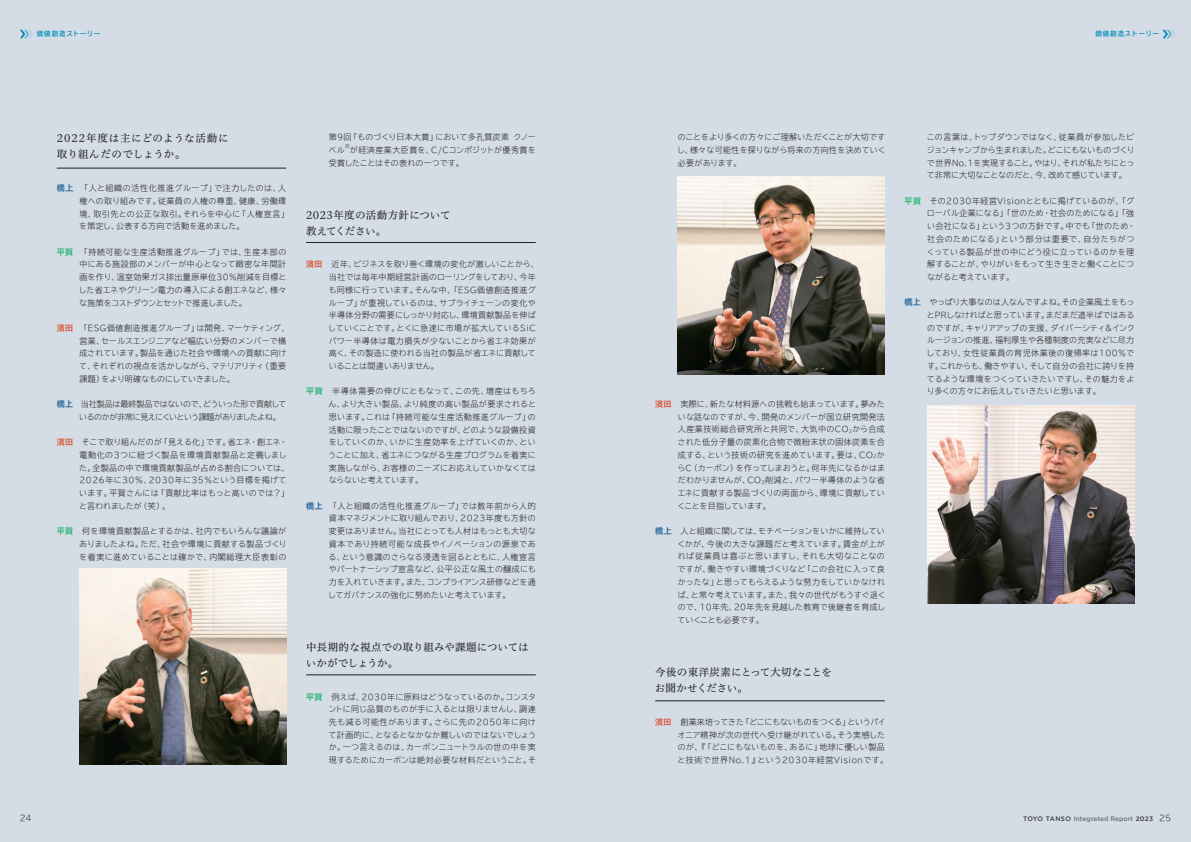
<style>
.page{position:relative;width:1191px;height:842px;background:#d4dde5}
.page>*{position:absolute;margin:0;border:0;box-sizing:border-box;transform-origin:0 0}
.t1{font:10.5px/16px "Hiragino UD Serif Std N W4";letter-spacing:.02em;color:#231f20}
.t2{font:10.5px/16px "Hiragino UD Serif Std N W4";letter-spacing:.055em;color:#231f20}
.t3{font:300 8px/12.7px "TBUD Go Std Super";letter-spacing:.02em;color:#231f20;text-align:justify}
.t4{font:300 8px/12.7px "TBUD Go Std Super";letter-spacing:.045em;color:#231f20}
.t5{font:300 8px/12.7px "TBUD Go Std Super";letter-spacing:-.05em;color:#231f20}
.t6{font:500 6.5px "Gotham";letter-spacing:.01em;color:#6d6d7b}
.t7{font:700 6.5px "TBUD Go Std";letter-spacing:.1em;color:#008bb9}
.t8{font:300 4.7px "TBUD Go Std Super";color:#231f20}
.s1{font-family:"TBUD Go Std";font-weight:700;color:#1a5e94}
.s2{font-family:"TBUD Go Std";font-weight:700;color:#1eb26a}
.s3{font-family:"TBUD Go Std";font-weight:700;color:#da5138}
.s4{font-size:4.7px}
.s5{color:#393745}
.s6{font-family:"TBUD Go Std Super";font-weight:300;font-size:8px;color:#231f20}
</style>
<div class="page">
<svg style="left:1162px;top:30px;width:13px;height:8px"></svg>
<svg style="left:20px;top:30px;width:13px;height:8px"></svg>
<hr style="left:57px;top:168px;width:229px;height:1px;background:#231f20">
<hr style="left:655px;top:701px;width:230px;height:1px;background:#231f20">
<img style="left:927px;top:405px;width:207px;height:199px">
<img style="left:678px;top:176px;width:207px;height:199px">
<hr style="left:306px;top:242px;width:230px;height:1px;background:#231f20">
<hr style="left:306px;top:675px;width:230px;height:1px;background:#231f20">
<img style="left:79px;top:568px;width:207px;height:196px">
<p class="t7" style="left:37px;top:29px;width:65px">価値創造ストーリー</p>
<p class="t7" style="left:1095px;top:29px;width:65px">価値創造ストーリー</p>
<h1 class="t2" style="left:57px;top:130px;width:173px">2022年度は主にどのような活動に取り組んだのでしょうか。</h1>
<p class="t4" style="left:79px;top:182px;width:211px;text-indent:-23px"><span class="s1">橋上</span>　「人と組織の活性化推進グループ」で注力したのは、人権への取り組みです。従業員の人権の尊重、健康、労働環境、取引先との公正な取引。それらを中心に「人権宣言」を策定し、公表する方向で活動を進めました。</p>
<p class="t3" style="left:79px;top:245px;width:209px;text-indent:-22px"><span class="s2">平賀</span>　「持続可能な生産活動推進グループ」では、生産本部の中にある施設部のメンバーが中心となって緻密な年間計画を作り、温室効果ガス排出量原単位30%削減を目標とした省エネやグリーン電力の導入による創エネなど、様々な施策をコストダウンとセットで推進しました。</p>
<p class="t3" style="left:79px;top:321px;width:212px;text-align:left;text-indent:-22px"><span class="s3">濱田</span>　「ESG価値創造推進グループ」は開発、マーケティング、営業、セールスエンジニアなど幅広い分野のメンバーで構成されています。製品を通じた社会や環境への貢献に向けて、それぞれの視点を活かしながら、マテリアリティ（重要課題）をより明確なものにしていきました。</p>
<p class="t5" style="left:79px;top:398px;width:209px;text-indent:-23px"><span class="s1">橋上</span>　当社製品は最終製品ではないので、どういった形で貢献しているのかが非常に見えにくいという課題がありましたよね。</p>
<p class="t3" style="left:79px;top:436px;width:212px;text-align:left;text-indent:-22px"><span class="s3">濱田</span>　そこで取り組んだのが「見える化」です。省エネ・創エネ・電動化の３つに紐づく製品を環境貢献製品と定義しました。全製品の中で環境貢献製品が占める割合については、<br>2026年に30%、2030年に35%という目標を掲げています。平賀さんには「貢献比率はもっと高いのでは？」と言われましたが（笑）。</p>
<p class="t3" style="left:79px;top:524px;width:209px;text-indent:-23px"><span class="s2">平賀</span>　何を環境貢献製品とするかは、社内でもいろんな議論がありましたよね。ただ、社会や環境に貢献する製品づくりを着実に進めていることは確かで、内閣総理大臣表彰の</p>
<p class="t3" style="left:328px;top:131px;width:209px">第９回「ものづくり日本大賞」において多孔質炭素 クノーベル</p>
<p class="t8" style="left:345px;top:142px;width:6px">®</p>
<p class="t3" style="left:329px;top:143px;width:208px;text-indent:21px">が経済産業大臣賞を、C/Cコンポジットが優秀賞を受賞したことはその表れの一つです。</p>
<h1 class="t1" style="left:306px;top:206px;width:146px">2023年度の活動方針について教えてください。</h1>
<p class="t3" style="left:328px;top:258px;width:212px;text-align:left;text-indent:-22px"><span class="s3">濱田</span>　近年、ビジネスを取り巻く環境の変化が激しいことから、当社では毎年中期経営計画のローリングをしており、今年も同様に行っています。そんな中、「ESG価値創造推進グループ」が重視しているのは、サプライチェーンの変化や半導体分野の需要にしっかり対応し、環境貢献製品を伸ばしていくことです。とくに急速に市場が拡大しているSiCパワー半導体は電力損失が少ないことから省エネ効果が高く、その製造に使われる当社の製品が省エネに貢献していることは間違いありません。</p>
<p class="t3" style="left:328px;top:385px;width:209px;text-indent:-22px"><span class="s2">平賀</span>　半導体需要の伸びにともなって、この先、増産はもちろん、より大きい製品、より純度の高い製品が要求されると思います。これは「持続可能な生産活動推進グループ」の活動に限ったことではないのですが、どのような設備投資をしていくのか、いかに生産効率を上げていくのか、ということに加え、省エネにつながる生産プログラムを着実に実施しながら、お客様のニーズにお応えしていかなくてはならないと考えています。</p>
<p class="t3" style="left:328px;top:499px;width:209px;text-indent:-22px"><span class="s1">橋上</span>　「人と組織の活性化推進グループ」では数年前から人的資本マネジメントに取り組んでおり、2023年度も方針の変更はありません。当社にとっても人材はもっとも大切な資本であり持続可能な成長やイノベーションの源泉である、という意識のさらなる浸透を図るとともに、人権宣言やパートナーシップ宣言など、公平公正な風土の醸成にも力を入れていきます。また、コンプライアンス研修などを通してガバナンスの強化に努めたいと考えています。</p>
<h1 class="t1" style="left:306px;top:638px;width:224px">中長期的な視点での取り組みや課題についてはいかがでしょうか。</h1>
<p class="t3" style="left:328px;top:690px;width:209px;text-indent:-22px"><span class="s2">平賀</span>　例えば、2030年に原料はどうなっているのか。コンスタントに同じ品質のものが手に入るとは限りませんし、調達先も減る可能性があります。さらに先の2050年に向けて計画的に、となるとなかなか難しいのではないでしょうか。一つ言えるのは、カーボンニュートラルの世の中を実現するためにカーボンは絶対必要な材料だということ。そ</p>
<p class="t3" style="left:677px;top:131px;width:210px">のことをより多くの方々にご理解いただくことが大切ですし、様々な可能性を探りながら将来の方向性を決めていく必要があります。</p>
<p class="t3" style="left:677px;top:397px;width:209px;text-indent:-22px"><span class="s3">濱田</span>　実際に、新たな材料源への挑戦も始まっています。夢みたいな話なのですが、今、開発のメンバーが国立研究開発法人産業技術総合研究所と共同で、大気中のCO<span class="s4">2</span>から合成された低分子量の炭素化合物で微粉末状の固体炭素を合成する、という技術の研究を進めています。要は、CO<span class="s4">2</span>からC（カーボン）を作ってしまおうと。何年先になるかはまだわかりませんが、CO<span class="s4">2</span>削減と、パワー半導体のような省エネに貢献する製品づくりの両面から、環境に貢献していくことを目指しています。</p>
<p class="t3" style="left:677px;top:524px;width:210px;text-indent:-22px"><span class="s1">橋上</span>　人と組織に関しては、モチベーションをいかに維持していくかが、今後の大きな課題だと考えています。賃金が上がれば従業員は喜ぶと思いますし、それも大切なことなのですが、働きやすい環境づくりなど「この会社に入って良かったな」と思ってもらえるような努力をしていかなければ、と常々考えています。また、我々の世代がもうすぐ退くので、10年先、20年先を見越した教育で後継者を育成していくことも必要です。</p>
<h1 class="t1" style="left:655px;top:663px;width:179px">今後の東洋炭素にとって大切なことをお聞かせください。</h1>
<p class="t3" style="left:677px;top:715px;width:212px;text-align:left;text-indent:-22px"><span class="s3">濱田</span>　創業来培ってきた「どこにもないものをつくる」というパイオニア精神が次の世代へ受け継がれている。そう実感したのが、『「どこにもないものを、あるに」地球に優しい製品と技術で世界No.1』という2030年経営Visionです。</p>
<p class="t3" style="left:926px;top:131px;width:209px">この言葉は、トップダウンではなく、従業員が参加したビジョンキャンプから生まれました。どこにもないものづくりで世界No.1を実現すること。やはり、それが私たちにとって非常に大切なことなのだと、今、改めて感じています。</p>
<p class="t3" style="left:926px;top:194px;width:210px;text-align:left;text-indent:-22px"><span class="s2">平賀</span>　その2030年経営Visionとともに掲げているのが、「グローバル企業になる」「世のため・社会のためになる」「強い会社になる」という３つの方針です。中でも「世のため・社会のためになる」という部分は重要で、自分たちがつくっている製品が世の中にどう役に立っているのかを理解することが、やりがいをもって生き生きと働くことにつながると考えています。</p>
<p class="t3" style="left:926px;top:296px;width:210px;text-indent:-22px"><span class="s1">橋上</span>　やっぱり大事なのは人なんですよね。その企業風土をもっとPRしなければと思っています。まだまだ道半ばではあるのですが、キャリアアップの支援、ダイバーシティ＆インクルージョンの推進、福利厚生や各種制度の充実などに尽力しており、女性従業員の育児休業後の復帰率は100%です。これからも、働きやすい、そして自分の会社に誇りを持てるような環境をつくっていきたいですし、その魅力をより多くの方々にお伝えしていきたいと思います。</p>
<p class="t3" style="left:20px;top:811px;width:13px">24</p>
<p class="t6" style="left:1023px;top:815px;width:150px"><span class="s5">TOYO TANSO</span> Integrated Report <span class="s5">2023</span> <span class="s6">25</span></p>
</div>
